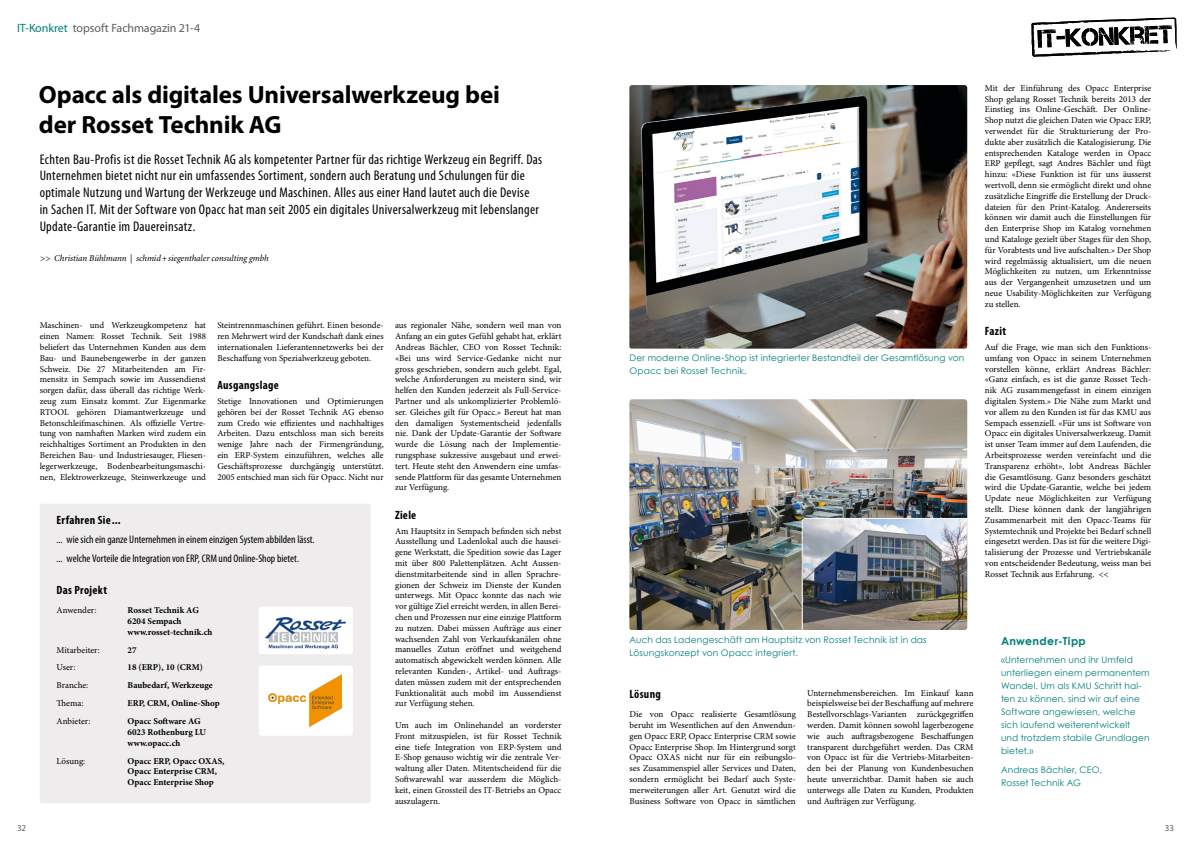
<style>
.page{position:relative;width:1191px;height:842px;background:#fff}
.page>*{position:absolute;margin:0;border:0;box-sizing:border-box;transform-origin:0 0}
.t1{font:700 25px/30px "Myriad Pro";letter-spacing:-.005em;color:#000}
.t2{font:condensed 14px/16.8px "Myriad Pro";letter-spacing:.02em;color:#000}
.t3{font:700 condensed 12px "Myriad Pro";letter-spacing:.025em;color:#000}
.t4{font:12px "Myriad Pro";letter-spacing:-.01em;color:#5f5e5e}
.t5{font:condensed 11px/18.9px "Myriad Pro";color:#000}
.t6{font:700 11px "Century Gothic";letter-spacing:.03em;color:#007e7b}
.t7{font:9px/10.8px "Minion Pro";color:#000;text-align:justify}
.t8{font:9px/13px "Century Gothic";letter-spacing:.015em;color:#007e7b}
.t9{font:700 9px/10.8px "Minion Pro";color:#000}
.t10{font:italic 9px "Minion Pro";letter-spacing:-.01em;color:#000}
.t11{font:9px "Myriad Pro";color:#5f5e5e}
.s1{color:#007e7b}
</style>
<div class="page">
<svg style="left:1031px;top:17px;width:145px;height:40px"></svg>
<div style="left:40px;top:504px;width:330px;height:299px;background:#eeecec;border-radius:3px"></div>
<div style="left:259px;top:607px;width:94px;height:47px;background:#fff;border-radius:3px"></div>
<img style="left:266px;top:618px;width:80px;height:30px">
<div style="left:259px;top:665px;width:94px;height:71px;background:#fff;border-radius:3px"></div>
<svg style="left:268px;top:674px;width:74px;height:53px"></svg>
<img style="left:629px;top:85px;width:338px;height:264px">
<img style="left:629px;top:399px;width:338px;height:231px">
<img style="left:801px;top:517px;width:167px;height:113px">
<h3 class="t4" style="left:17px;top:20px;width:185px"><span class="s1">IT-Konkret</span> topsoft Fachmagazin 21-4</h3>
<h1 class="t1" style="left:39px;top:79px;width:462px">Opacc als digitales Universalwerkzeug bei der Rosset Technik AG</h1>
<p class="t2" style="left:40px;top:150px;width:504px">Echten Bau-Profis ist die Rosset Technik AG als kompetenter Partner für das richtige Werkzeug ein Begriff. Das Unternehmen bietet nicht nur ein umfassendes Sortiment, sondern auch Beratung und Schulungen für die optimale Nutzung und Wartung der Werkzeuge und Maschinen. Alles aus einer Hand lautet auch die Devise<br>in Sachen IT. Mit der Software von Opacc hat man seit 2005 ein digitales Universalwerkzeug mit lebenslanger Update-Garantie im Dauereinsatz.</p>
<p class="t10" style="left:40px;top:252px;width:230px">&gt;&gt; Christian Bühlmann | schmid+siegenthaler consulting gmbh</p>
<p class="t7" style="left:40px;top:320px;width:168px">Maschinen- und Werkzeugkompetenz hat einen Namen: Rosset Technik. Seit 1988 beliefert das Unternehmen Kunden aus dem Bau- und Baunebengewerbe in der ganzen Schweiz. Die 27 Mitarbeitenden am Fir&shy;mensitz in Sempach sowie im Aussendienst sorgen dafür, dass überall das richtige Werk&shy;zeug zum Einsatz kommt. Zur Eigenmarke RTOOL gehören Diamantwerkzeuge und Betonschleifmaschinen. Als offizielle Vertre&shy;tung von namhaften Marken wird zudem ein reichhaltiges Sortiment an Produkten in den Bereichen Bau- und Industriesauger, Fliesen&shy;legerwerkzeuge, Bodenbearbeitungsmaschi&shy;nen, Elektrowerkzeuge, Steinwerkzeuge und</p>
<p class="t7" style="left:217px;top:320px;width:168px">Steintrennmaschinen geführt. Einen besonde&shy;ren Mehrwert wird der Kundschaft dank eines internationalen Lieferantennetzwerks bei der Beschaffung von Spezialwerkzeug geboten.</p>
<h3 class="t3" style="left:217px;top:378px;width:63px">Ausgangslage</h3>
<p class="t7" style="left:217px;top:396px;width:168px">Stetige Innovationen und Optimierungen gehören bei der Rosset Technik AG ebenso zum Credo wie effizientes und nachhaltiges Arbeiten. Dazu entschloss man sich bereits wenige Jahre nach der Firmengründung, ein ERP-System einzuführen, welches alle Geschäftsprozesse durchgängig unterstützt.<br>2005 entschied man sich für Opacc. Nicht nur</p>
<h3 class="t3" style="left:57px;top:513px;width:65px">Erfahren Sie...</h3>
<p class="t5" style="left:57px;top:530px;width:259px">... wie sich ein ganze Unternehmen in einem einzigen System abbilden lässt. ... welche Vorteile die Integration von ERP, CRM und Online-Shop bietet.</p>
<h3 class="t3" style="left:57px;top:582px;width:52px">Das Projekt</h3>
<p class="t7" style="left:57px;top:605px;width:41px">Anwender:</p>
<p class="t9" style="left:128px;top:605px;width:86px">Rosset Technik AG<br>6204 Sempach www.rosset-technik.ch</p>
<p class="t7" style="left:57px;top:644px;width:45px">Mitarbeiter:</p>
<p class="t9" style="left:128px;top:644px;width:10px">27</p>
<p class="t7" style="left:57px;top:662px;width:20px">User:</p>
<p class="t9" style="left:128px;top:662px;width:77px">18 (ERP), 10 (CRM)</p>
<p class="t7" style="left:57px;top:680px;width:33px">Branche:</p>
<p class="t9" style="left:128px;top:680px;width:87px">Baubedarf, Werkzeuge</p>
<p class="t7" style="left:57px;top:698px;width:28px">Thema:</p>
<p class="t9" style="left:128px;top:698px;width:94px">ERP, CRM, Online-Shop</p>
<p class="t7" style="left:57px;top:716px;width:35px">Anbieter:</p>
<p class="t9" style="left:128px;top:716px;width:80px">Opacc Software AG<br>6023 Rothenburg LU www.opacc.ch</p>
<p class="t7" style="left:57px;top:755px;width:30px">Lösung:</p>
<p class="t9" style="left:128px;top:755px;width:98px">Opacc ERP, Opacc OXAS,<br>Opacc Enterprise CRM,<br>Opacc Enterprise Shop</p>
<p class="t7" style="left:395px;top:320px;width:168px">aus regionaler Nähe, sondern weil man von Anfang an ein gutes Gefühl gehabt hat, erklärt Andreas Bächler, CEO von Rosset Technik: «Bei uns wird Service-Gedanke nicht nur gross geschrieben, sondern auch gelebt. Egal, welche Anforderungen zu meistern sind, wir helfen den Kunden jederzeit als Full-Service-Partner und als unkomplizierter Problemlö&shy;ser. Gleiches gilt für Opacc.» Bereut hat man den damaligen Systementscheid jedenfalls nie. Dank der Update-Garantie der Software wurde die Lösung nach der Implementie&shy;rungsphase sukzessive ausgebaut und erwei&shy;tert. Heute steht den Anwendern eine umfas&shy;sende Plattform für das gesamte Unternehmen zur Verfügung.</p>
<h3 class="t3" style="left:395px;top:507px;width:23px">Ziele</h3>
<p class="t7" style="left:395px;top:525px;width:168px">Am Hauptsitz in Sempach befinden sich nebst Ausstellung und Ladenlokal auch die hausei&shy;gene Werkstatt, die Spedition sowie das Lager mit über 800 Palettenplätzen. Acht Aussen&shy;dienstmitarbeitende sind in allen Sprachre&shy;gionen der Schweiz im Dienste der Kunden unterwegs. Mit Opacc konnte das nach wie vor gültige Ziel erreicht werden, in allen Berei&shy;chen und Prozessen nur eine einzige Plattform zu nutzen. Dabei müssen Aufträge aus einer wachsenden Zahl von Verkaufskanälen ohne manuelles Zutun eröffnet und weitgehend automatisch abgewickelt werden können. Alle relevanten Kunden-, Artikel- und Auftrags&shy;daten müssen zudem mit der entsprechenden Funktionalität auch mobil im Aussendienst zur Verfügung stehen.</p>
<p class="t7" style="left:395px;top:720px;width:168px">Um auch im Onlinehandel an vorderster Front mitzuspielen, ist für Rosset Technik eine tiefe Integration von ERP-System und E-Shop genauso wichtig wir die zentrale Ver&shy;waltung aller Daten. Mitentscheidend für die Softwarewahl war ausserdem die Möglich&shy;keit, einen Grossteil des IT-Betriebs an Opacc auszulagern.</p>
<p class="t8" style="left:629px;top:351px;width:336px">Der moderne Online-Shop ist integrierter Bestandteil der Gesamtlösung von<br>Opacc bei Rosset Technik.</p>
<p class="t7" style="left:985px;top:82px;width:168px">Mit der Einführung des Opacc Enterprise Shop gelang Rosset Technik bereits 2013 der Einstieg ins Online-Geschäft. Der Online-Shop nutzt die gleichen Daten wie Opacc ERP, verwendet für die Strukturierung der Pro&shy;dukte aber zusätzlich die Katalogisierung. Die entsprechenden Kataloge werden in Opacc ERP gepflegt, sagt Andres Bächler und fügt hinzu: «Diese Funktion ist für uns äusserst wertvoll, denn sie ermöglicht direkt und ohne zusätzliche Eingriffe die Erstellung der Druck&shy;dateien für den Print-Katalog. Andererseits können wir damit auch die Einstellungen für den Enterprise Shop im Katalog vornehmen und Kataloge gezielt über Stages für den Shop, für Vorabtests und live aufschalten.» Der Shop wird regelmässig aktualisiert, um die neuen Möglichkeiten zu nutzen, um Erkenntnisse aus der Vergangenheit umzusetzen und um neue Usability-Möglichkeiten zur Verfügung zu stellen.</p>
<h3 class="t3" style="left:985px;top:324px;width:23px">Fazit</h3>
<p class="t7" style="left:985px;top:342px;width:168px">Auf die Frage, wie man sich den Funktions&shy;umfang von Opacc in seinem Unternehmen vorstellen könne, erklärt Andreas Bächler: «Ganz einfach, es ist die ganze Rosset Tech&shy;nik AG zusammengefasst in einem einzigen digitalen System.» Die Nähe zum Markt und vor allem zu den Kunden ist für das KMU aus Sempach essenziell. «Für uns ist Software von Opacc ein digitales Universalwerkzeug. Damit ist unser Team immer auf dem Laufenden, die Arbeitsprozesse werden vereinfacht und die Transparenz erhöht», lobt Andreas Bächler die Gesamtlösung. Ganz besonders geschätzt wird die Update-Garantie, welche bei jedem Update neue Möglichkeiten zur Verfügung stellt. Diese können dank der langjährigen Zusammenarbeit mit den Opacc-Teams für Systemtechnik und Projekte bei Bedarf schnell eingesetzt werden. Das ist für die weitere Digi&shy;talisierung der Prozesse und Vertriebskanäle von entscheidender Bedeutung, weiss man bei Rosset Technik aus Erfahrung. &lt;&lt;</p>
<p class="t8" style="left:629px;top:633px;width:299px">Auch das Ladengeschäft am Hauptsitz von Rosset Technik ist in das<br>Lösungskonzept von Opacc integriert.</p>
<h3 class="t3" style="left:629px;top:686px;width:33px">Lösung</h3>
<p class="t7" style="left:629px;top:709px;width:168px">Die von Opacc realisierte Gesamtlösung beruht im Wesentlichen auf den Anwendun&shy;gen Opacc ERP, Opacc Enterprise CRM sowie Opacc Enterprise Shop. Im Hintergrund sorgt Opacc OXAS nicht nur für ein reibungslo&shy;ses Zusammenspiel aller Services und Daten, sondern ermöglicht bei Bedarf auch Syste&shy;merweiterungen aller Art. Genutzt wird die Business Software von Opacc in sämtlichen</p>
<p class="t7" style="left:807px;top:687px;width:168px">Unternehmensbereichen. Im Einkauf kann beispielsweise bei der Beschaffung auf mehrere Bestellvorschlags-Varianten zurückgegriffen werden. Damit können sowohl lagerbezogene wie auch auftragsbezogene Beschaffungen transparent durchgeführt werden. Das CRM von Opacc ist für die Vertriebs-Mitarbeiten&shy;den bei der Planung von Kundenbesuchen heute unverzichtbar. Damit haben sie auch unterwegs alle Daten zu Kunden, Produkten und Aufträgen zur Verfügung.</p>
<p class="t6" style="left:1001px;top:632px;width:86px">Anwender-Tipp</p>
<p class="t8" style="left:1001px;top:653px;width:150px">«Unternehmen und ihr Umfeld unterliegen einem permanentem<br>Wandel. Um als KMU Schritt hal&shy;ten zu können, sind wir auf eine<br>Software angewiesen, welche sich laufend weiterentwickelt und trotzdem stabile Grundlagen bietet.»</p>
<p class="t8" style="left:1001px;top:763px;width:102px">Andreas Bächler, CEO,<br>Rosset Technik AG</p>
<p class="t11" style="left:17px;top:823px;width:11px">32</p>
<p class="t11" style="left:1164px;top:823px;width:11px">33</p>
</div>
